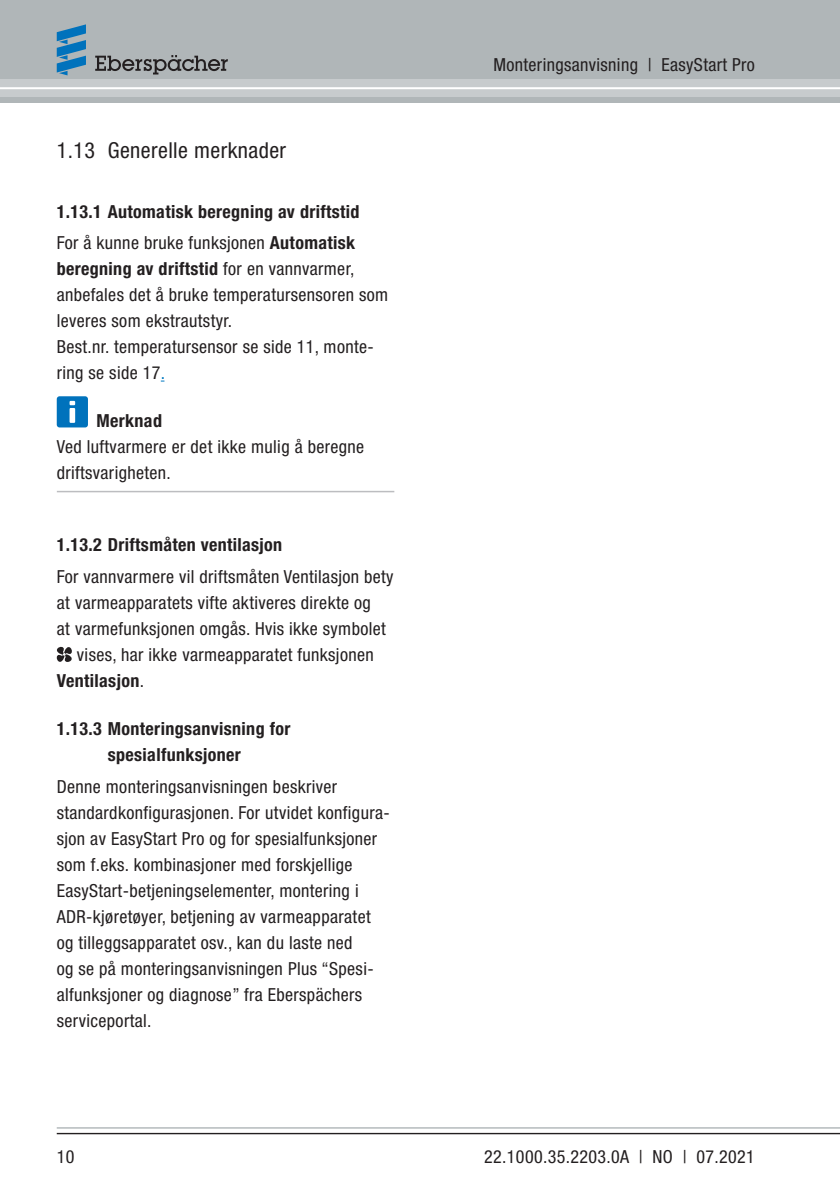
<style>
.page{position:relative;width:840px;height:1191px;background:#fff}
.page>*{position:absolute;margin:0;border:0;box-sizing:border-box;transform-origin:0 0}
.t1{font:condensed 22px "Helvetica Neue LTW1 G";letter-spacing:.02em;color:#231f20}
.F_Fließtext_9pt{font:condensed 18px/26px "Helvetica Neue LTW1 G";letter-spacing:.02em;color:#231f20}
.F_Fließtext_9pt-2{font:700 condensed 18px/26px "Helvetica Neue LTW1 G";letter-spacing:.02em;color:#231f20;text-align:center}
.F_Fließtext_9pt_Absa{font:condensed 18px/26px "Helvetica Neue LTW1 G";letter-spacing:.02em;color:#231f20}
.F_Fließtext_9pt_bold{font:700 condensed 18px "Helvetica Neue LTW1 G";letter-spacing:.02em;color:#231f20}
.s1{font-weight:700}
.s2{color:#0079c1}
.s3{font-weight:400}
</style>
<div class="page">
<hr style="left:57px;top:491px;width:337px;height:1px;background:#bcbdc0">
<div style="left:57px;top:396px;width:31px;height:31px;background:#0072bc;border-radius:3px"></div>
<div style="left:69px;top:408px;width:6px;height:15px;background:#fff"></div>
<svg style="left:69px;top:401px;width:6px;height:4px"></svg>
<svg style="left:57px;top:647px;width:15px;height:15px"></svg>
<div style="left:0;top:0;width:839px;height:102px;background:#b0b6b8"></div>
<div style="left:0;top:80px;width:839px;height:17px;background:#c7cbcd"></div>
<hr style="left:0;top:87px;width:839px;height:2px;background:#fff">
<svg style="left:95px;top:55px;width:133px;height:19px"></svg>
<svg style="left:57px;top:24px;width:29px;height:51px"></svg>
<hr style="left:57px;top:1127px;width:782px;height:1px;background:#b0b6b8">
<hr style="left:57px;top:1132px;width:782px;height:2px;background:#231f20">
<p class="t1" style="left:57px;top:137px;width:231px">1.13 Generelle merknader</p>
<p class="F_Fließtext_9pt-2" style="left:57px;top:198px;width:304px">1.13.1 Automatisk beregning av driftstid</p>
<p class="F_Fließtext_9pt" style="left:57px;top:230px;width:333px">For å kunne bruke funksjonen <span class="s1">Automatisk beregning av driftstid</span> for en vannvarmer, anbefales det å bruke temperatursensoren som leveres som ekstrautstyr.</p>
<p class="F_Fließtext_9pt" style="left:57px;top:334px;width:318px">Best.nr. temperatursensor se side 11, monte&shy;ring se side 17<span class="s2">.</span></p>
<p class="F_Fließtext_9pt_bold" style="left:96px;top:410px;width:67px">Merknad</p>
<p class="F_Fließtext_9pt_Absa" style="left:57px;top:434px;width:309px">Ved luftvarmere er det ikke mulig å beregne driftsvarigheten.</p>
<p class="F_Fließtext_9pt-2" style="left:57px;top:531px;width:227px">1.13.2 Driftsmåten ventilasjon</p>
<p class="F_Fließtext_9pt" style="left:57px;top:563px;width:338px">For vannvarmere vil driftsmåten Ventilasjon bety</p>
<p class="F_Fließtext_9pt" style="left:57px;top:589px;width:315px">at varmeapparatets vifte aktiveres direkte og</p>
<p class="F_Fließtext_9pt" style="left:57px;top:615px;width:330px">at varmefunksjonen omgås. Hvis ikke symbolet</p>
<p class="F_Fließtext_9pt" style="left:77px;top:641px;width:298px">vises, har ikke varmeapparatet funksjonen</p>
<p class="F_Fließtext_9pt-2" style="left:57px;top:667px;width:89px">Ventilasjon<span class="s3">.</span></p>
<p class="F_Fließtext_9pt-2" style="left:57px;top:716px;width:235px">1.13.3 Monteringsanvisning for spesialfunksjoner</p>
<p class="F_Fließtext_9pt" style="left:57px;top:773px;width:334px">Denne monteringsanvisningen beskriver standardkonfigurasjonen. For utvidet konfigura&shy;sjon av EasyStart Pro og for spesialfunksjoner som f.eks. kombinasjoner med forskjellige EasyStart-betjeningselementer, montering i ADR-kjøretøyer, betjening av varmeapparatet og tilleggsapparatet osv., kan du laste ned<br>og se på monteringsanvisningen Plus “Spesi&shy;alfunksjoner og diagnose” fra Eberspächers serviceportal.</p>
<p class="F_Fließtext_9pt" style="left:493px;top:52px;width:263px">Monteringsanvisning | EasyStart Pro</p>
<p class="F_Fließtext_9pt" style="left:57px;top:1143px;width:19px">10</p>
<p class="F_Fließtext_9pt" style="left:484px;top:1143px;width:272px">22.1000.35.2203.0A | NO | 07.2021</p>
</div>
